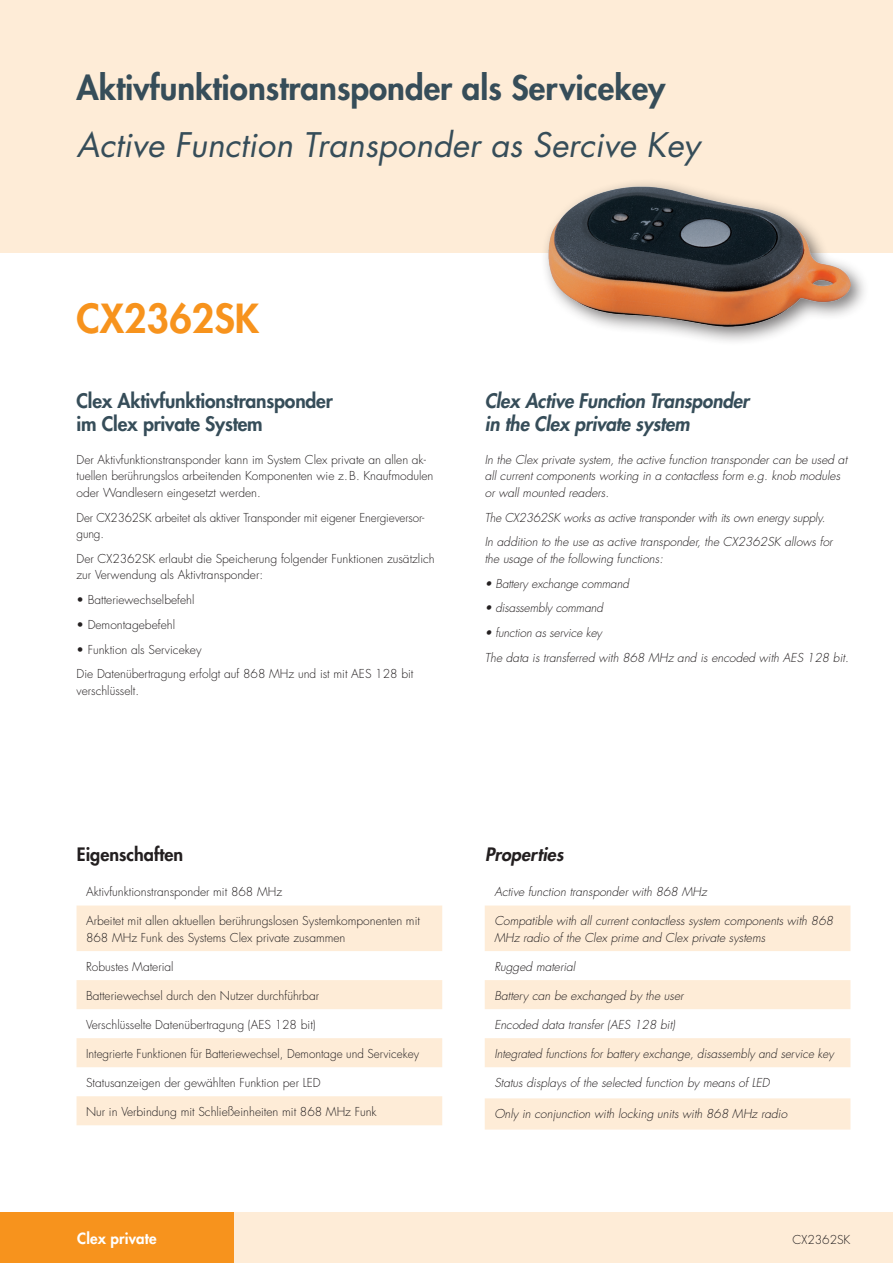
<style>
.page{position:relative;width:893px;height:1263px;background:#fff}
.page>*{position:absolute;margin:0;border:0;box-sizing:border-box;transform-origin:0 0}
.t1{font:800 39px "Futura Std";color:#f7931d}
.t2{font:800 33px "Futura Std";color:#364d59}
.t3{font:italic 33px "Futura Std";color:#364d59}
.Body{font:italic 800 19.5px/22.5px "Futura Std";letter-spacing:-.01em;color:#364d59}
.Body-2{font:800 19.5px/22.5px "Futura Std";letter-spacing:-.01em;color:#364d59}
.t4{font:800 18px "Futura Std";color:#231f20}
.t5{font:italic 800 18px "Futura Std";color:#231f20}
.t6{font:800 15px "Futura Std";letter-spacing:.01em;color:#fff}
.Body-3{font:300 12px/16.5px "Futura Std";color:#231f20}
.Body_Englisch{font:italic 300 12px/16.5px "Futura Std";color:#231f20}
.Tabelle_Daten_DE{font:300 12px/16.5px "Futura Std";color:#231f20}
.Tabelle_Daten_ENG{font:italic 300 12px/16.5px "Futura Std";color:#231f20}
</style>
<div class="page">
<div style="left:0;top:1212px;width:893px;height:51px;background:#feecd7"></div>
<div style="left:0;top:1212px;width:234px;height:51px;background:#f7931d"></div>
<div style="left:0;top:0;width:893px;height:253px;background:#feecd7"></div>
<div style="left:541px;top:178px;width:328px;height:168px;background:#231f20;opacity:.6"></div>
<img style="left:548px;top:186px;width:302px;height:140px">
<svg style="left:77px;top:905px;width:365px;height:220px;fill:#feecd7"></svg>
<svg style="left:485px;top:905px;width:365px;height:224px;fill:#feecd7"></svg>
<p class="t2" style="left:77px;top:67px;width:590px">Aktivfunktionstransponder als Servicekey</p>
<p class="t3" style="left:77px;top:123px;width:625px">Active Function Transponder as Sercive Key</p>
<p class="t1" style="left:77px;top:294px;width:184px">CX2362SK</p>
<p class="Body-2" style="left:77px;top:390px;width:258px">Clex Aktivfunktionstransponder im Clex private System</p>
<p class="Body-3" style="left:77px;top:452px;width:358px">Der Aktivfunktionstransponder kann im System Clex private an allen ak&shy;tuellen berührungslos arbeitenden Komponenten wie z.B. Knaufmodulen oder Wandlesern eingesetzt werden.</p>
<p class="Body-3" style="left:77px;top:509px;width:349px">Der CX2362SK arbeitet als aktiver Transponder mit eigener Energieversor&shy;gung.</p>
<p class="Body-3" style="left:77px;top:551px;width:360px">Der CX2362SK erlaubt die Speicherung folgender Funktionen zusätzlich zur Verwendung als Aktivtransponder:</p>
<p class="Body-3" style="left:77px;top:592px;width:119px">• Batteriewechselbefehl</p>
<p class="Body-3" style="left:77px;top:617px;width:100px">• Demontagebefehl</p>
<p class="Body-3" style="left:77px;top:641px;width:127px">• Funktion als Servicekey</p>
<p class="Body-3" style="left:77px;top:666px;width:338px">Die Datenübertragung erfolgt auf 868 MHz und ist mit AES 128 bit verschlüsselt.</p>
<p class="Body" style="left:485px;top:390px;width:266px">Clex Active Function Transponder in the Clex private system</p>
<p class="Body_Englisch" style="left:485px;top:452px;width:364px">In the Clex private system, the active function transponder can be used at all current components working in a contactless form e.g. knob modules or wall mounted readers.</p>
<p class="Body_Englisch" style="left:485px;top:509px;width:342px">The CX2362SK works as active transponder with its own energy supply.</p>
<p class="Body_Englisch" style="left:485px;top:534px;width:349px">In addition to the use as active transponder, the CX2362SK allows for the usage of the following functions:</p>
<p class="Body_Englisch" style="left:485px;top:575px;width:146px">• Battery exchange command</p>
<p class="Body_Englisch" style="left:485px;top:600px;width:120px">• disassembly command</p>
<p class="Body_Englisch" style="left:485px;top:625px;width:119px">• function as service key</p>
<p class="Body_Englisch" style="left:485px;top:650px;width:365px">The data is transferred with 868 MHz and is encoded with AES 128 bit.</p>
<p class="t4" style="left:77px;top:843px;width:108px">Eigenschaften</p>
<p class="t5" style="left:485px;top:843px;width:80px">Properties</p>
<p class="Tabelle_Daten_DE" style="left:86px;top:884px;width:198px">Aktivfunktionstransponder mit 868 MHz</p>
<p class="Tabelle_Daten_DE" style="left:86px;top:913px;width:335px">Arbeitet mit allen aktuellen berührungslosen Systemkomponenten mit<br>868 MHz Funk des Systems Clex private zusammen</p>
<p class="Tabelle_Daten_DE" style="left:86px;top:958px;width:89px">Robustes Material</p>
<p class="Tabelle_Daten_DE" style="left:86px;top:987px;width:234px">Batteriewechsel durch den Nutzer durchführbar</p>
<p class="Tabelle_Daten_DE" style="left:86px;top:1016px;width:231px">Verschlüsselte Datenübertragung (AES 128 bit)</p>
<p class="Tabelle_Daten_DE" style="left:86px;top:1045px;width:334px">Integrierte Funktionen für Batteriewechsel, Demontage und Servicekey</p>
<p class="Tabelle_Daten_DE" style="left:86px;top:1074px;width:236px">Statusanzeigen der gewählten Funktion per LED</p>
<p class="Tabelle_Daten_DE" style="left:86px;top:1103px;width:292px">Nur in Verbindung mit Schließeinheiten mit 868 MHz Funk</p>
<p class="t6" style="left:77px;top:1228px;width:81px">Clex private</p>
<p class="Tabelle_Daten_ENG" style="left:494px;top:884px;width:214px">Active function transponder with 868 MHz</p>
<p class="Tabelle_Daten_ENG" style="left:494px;top:913px;width:340px">Compatible with all current contactless system components with 868<br>MHz radio of the Clex prime and Clex private systems</p>
<p class="Tabelle_Daten_ENG" style="left:494px;top:958px;width:82px">Rugged material</p>
<p class="Tabelle_Daten_ENG" style="left:494px;top:987px;width:191px">Battery can be exchanged by the user</p>
<p class="Tabelle_Daten_ENG" style="left:494px;top:1016px;width:182px">Encoded data transfer (AES 128 bit)</p>
<p class="Tabelle_Daten_ENG" style="left:494px;top:1045px;width:341px">Integrated functions for battery exchange, disassembly and service key</p>
<p class="Tabelle_Daten_ENG" style="left:494px;top:1074px;width:277px">Status displays of the selected function by means of LED</p>
<p class="Tabelle_Daten_ENG" style="left:494px;top:1105px;width:294px">Only in conjunction with locking units with 868 MHz radio</p>
<p class="Body-3" style="left:792px;top:1231px;width:59px">CX2362SK</p>
</div>
